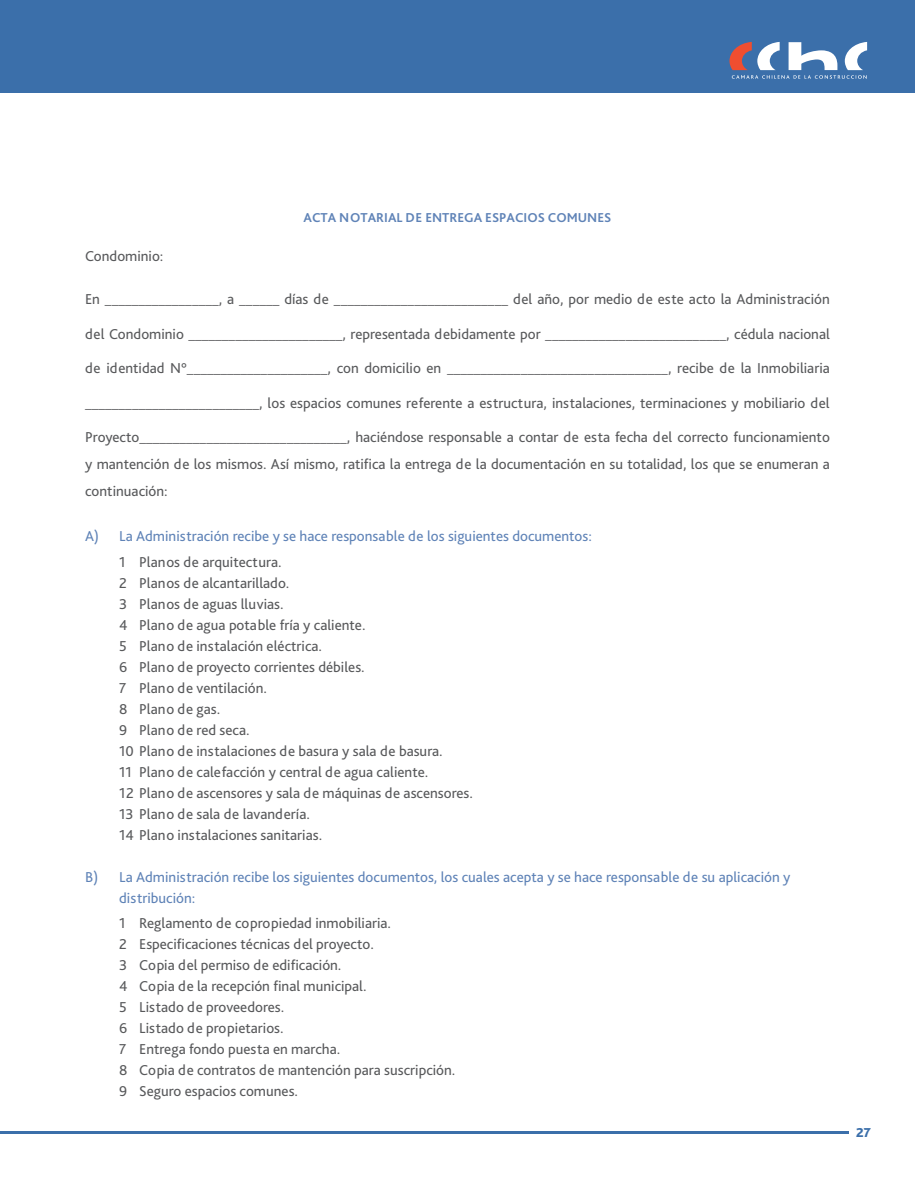
<style>
.page{position:relative;width:915px;height:1191px;background:#fff}
.page>*{position:absolute;margin:0;border:0;box-sizing:border-box;transform-origin:0 0}
.t1{font:15px/21px "Bliss Pro";color:#58595b}
.t2{font:15px/21px "Bliss Pro";color:#5f83b7}
.t3{font:700 13.5px "Bliss Pro";color:#5f83b7}
.t4{font:800 13.5px "Bliss Pro";color:#3b6faa}
</style>
<div class="page">
<div style="left:0;top:0;width:914px;height:93px;background:#3b6faa"></div>
<svg style="left:729px;top:42px;width:137px;height:37px"></svg>
<hr style="left:0;top:1131px;width:848px;height:2px;background:#3b6faa">
<p class="t3" style="left:303px;top:209px;width:309px">ACTA NOTARIAL DE ENTREGA ESPACIOS COMUNES</p>
<p class="t1" style="left:85px;top:245px;width:80px">Condominio:</p>
<p class="t1" style="left:85px;top:288px;width:745px">En _________________, a ______ días de __________________________ del año, por medio de este acto la Administración</p>
<p class="t1" style="left:85px;top:323px;width:746px">del Condominio _______________________, representada debidamente por ___________________________, cédula nacional</p>
<p class="t1" style="left:85px;top:357px;width:746px">de identidad N°_____________________, con domicilio en _________________________________, recibe de la Inmobiliaria</p>
<p class="t1" style="left:85px;top:392px;width:746px">__________________________, los espacios comunes referente a estructura, instalaciones, terminaciones y mobiliario del</p>
<p class="t1" style="left:85px;top:423px;width:746px;line-height:27px;text-align:justify">Proyecto_______________________________, haciéndose responsable a contar de esta fecha del correcto funcionamiento y mantención de los mismos. Así mismo, ratifica la entrega de la documentación en su totalidad, los que se enumeran a continuación:</p>
<p class="t2" style="left:85px;top:525px;width:508px">A) La Administración recibe y se hace responsable de los siguientes documentos:</p>
<p class="t1" style="left:119px;top:551px;width:355px">1 Planos de arquitectura.<br>2 Planos de alcantarillado.<br>3 Planos de aguas lluvias.<br>4 Plano de agua potable fría y caliente.<br>5 Plano de instalación eléctrica.<br>6 Plano de proyecto corrientes débiles.<br>7 Plano de ventilación.<br>8 Plano de gas.<br>9 Plano de red seca.<br>10 Plano de instalaciones de basura y sala de basura.<br>11 Plano de calefacción y central de agua caliente.<br>12 Plano de ascensores y sala de máquinas de ascensores.<br>13 Plano de sala de lavandería.<br>14 Plano instalaciones sanitarias.</p>
<p class="t2" style="left:119px;top:866px;width:672px;text-indent:-34px">B) La Administración recibe los siguientes documentos, los cuales acepta y se hace responsable de su aplicación y distribución:</p>
<p class="t1" style="left:119px;top:912px;width:337px">1 Reglamento de copropiedad inmobiliaria.<br>2 Especificaciones técnicas del proyecto.<br>3 Copia del permiso de edificación.<br>4 Copia de la recepción final municipal.<br>5 Listado de proveedores.<br>6 Listado de propietarios.<br>7 Entrega fondo puesta en marcha.<br>8 Copia de contratos de mantención para suscripción.<br>9 Seguro espacios comunes.</p>
<p class="t4" style="left:855px;top:1124px;width:16px">27</p>
</div>
